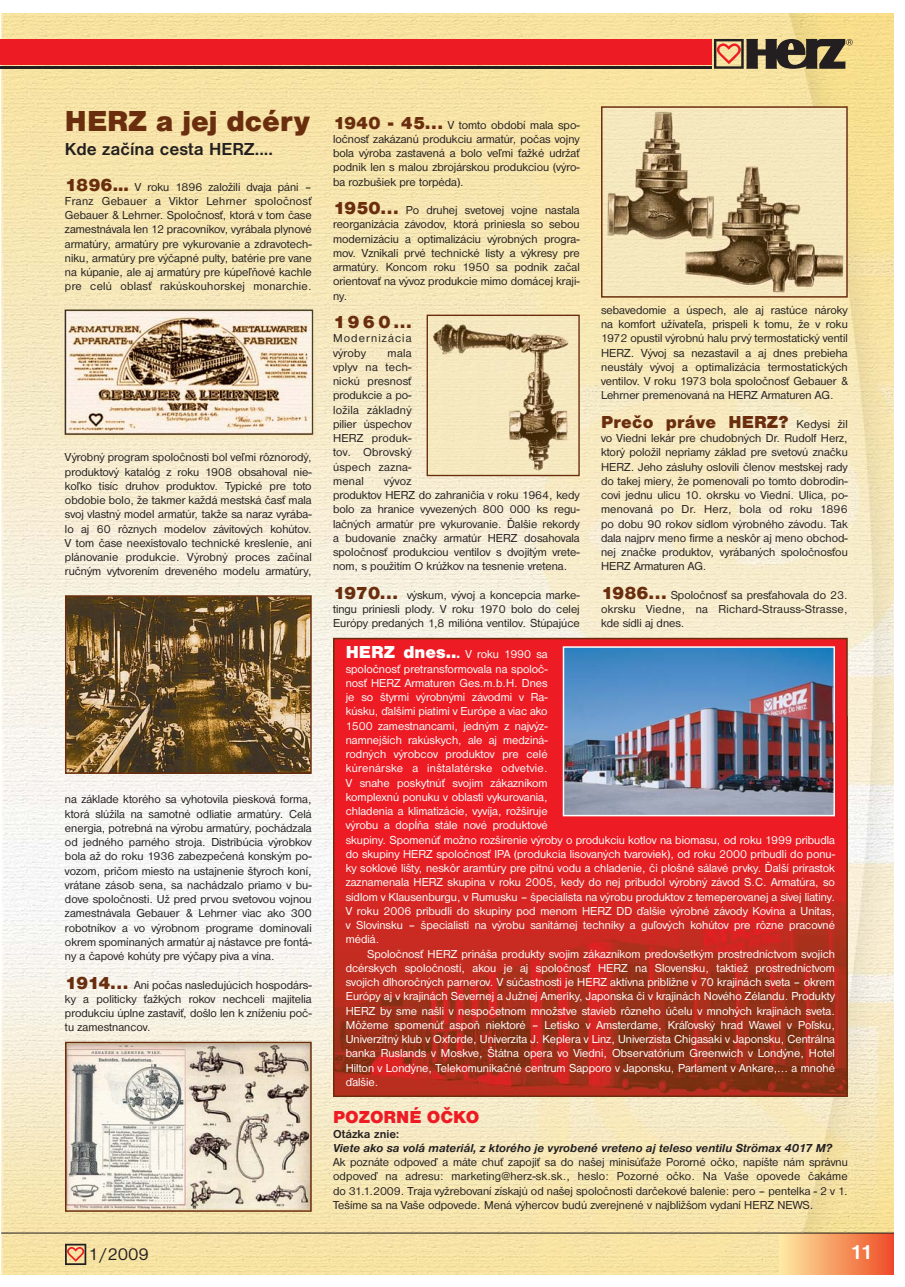
<style>
.page{position:relative;width:905px;height:1287px;background:#fff}
.page>*{position:absolute;margin:0;border:0;box-sizing:border-box;transform-origin:0 0}
.t1{font:900 30px "Nimbus Sans DCE";color:#6a2e0e}
.t2{font:700 21px "Nimbus Sans D";color:#fff}
.t3{font:900 18px "Nimbus Sans DCE";letter-spacing:.01em;color:#6a2e0e}
.t4{font:700 18px "Nimbus Sans DCE";color:#231f20}
.t5{font:900 18px "Nimbus Sans DCE";color:#ed1c24}
.t6{font:18px "Nimbus Sans DCE";color:#231f20}
.t7{font:12px/14.2px "Nimbus Sans DCE";color:#231f20;text-align:justify}
.t8{font:12px/14.2px "Nimbus Sans DCE";color:#fff}
.t9{font:italic 700 12px "Nimbus Sans DCE";color:#231f20}
.t10{font:12px/14.2px "Nimbus Sans DCE";letter-spacing:.095em;color:#231f20}
.t11{font:700 12px "Nimbus Sans DCE";color:#231f20}
.s1{font-weight:900;font-size:18px;color:#6a2e0e}
.s2{font-weight:400;font-size:12px;color:#231f20}
.s3{font-weight:900;font-size:18px}
.s4{font-weight:900}
</style>
<div class="page">
<img style="left:1px;top:13px;width:893px;height:1262px">
<svg style="left:779px;top:1234px;width:115px;height:41px;background:#f69a63"></svg>
<hr style="left:1px;top:1233px;width:903px;height:1px;background:#231f20">
<svg style="left:65px;top:1244px;width:21px;height:21px"></svg>
<hr style="left:0;top:66px;width:711px;height:3px;background:#231f20">
<div style="left:0;top:39px;width:711px;height:26px;background:#ed1c24"></div>
<svg style="left:714px;top:39px;width:138px;height:30px;background:#76654c"></svg>
<img style="left:61px;top:306px;width:255px;height:132px">
<img style="left:68px;top:598px;width:241px;height:173px">
<div style="left:65px;top:595px;width:247px;height:179px;border:2px solid #6a2e0e"></div>
<img style="left:68px;top:1045px;width:241px;height:164px">
<div style="left:65px;top:1042px;width:247px;height:170px;border:2px solid #6a2e0e"></div>
<img style="left:428px;top:317px;width:149px;height:157px">
<div style="left:426px;top:315px;width:153px;height:161px;border:1px solid #6a2e0e"></div>
<img style="left:604px;top:109px;width:240px;height:186px">
<div style="left:601px;top:106px;width:246px;height:192px;border:2px solid #6a2e0e"></div>
<div style="left:334px;top:639px;width:513px;height:457px;background:#ed1c24"></div>
<img style="left:336px;top:816px;width:508px;height:278px">
<div style="left:333px;top:638px;width:514px;height:459px;border:2px solid #6a2e0e"></div>
<img style="left:565px;top:649px;width:267px;height:164px">
<div style="left:562px;top:646px;width:273px;height:170px;border:2px solid #fff"></div>
<div style="left:894px;top:0;width:10px;height:1287px;background:#fff"></div>
<h1 class="t1" style="left:65px;top:109px;width:246px">HERZ a jej dcéry</h1>
<h3 class="t4" style="left:65px;top:141px;width:209px">Kde začína cesta HERZ....</h3>
<p class="t7" style="left:65px;top:180px;width:248px"><span class="s1">1896...</span> V roku 1896 založili dvaja páni – Franz Gebauer a Viktor Lehrner spoločnosť Gebauer &amp; Lehrner. Spoločnosť, ktorá v tom čase zamestnávala len 12 pracovníkov, vyrábala plynové armatúry, armatúry pre vykurovanie a zdravotech&shy;niku, armatúry pre výčapné pulty, batérie pre vane na kúpanie, ale aj armatúry pre kúpeľňové kachle pre celú oblasť rakúskouhorskej monarchie.</p>
<p class="t7" style="left:65px;top:451px;width:248px">Výrobný program spoločnosti bol veľmi rôznorodý, produktový katalóg z roku 1908 obsahoval nie&shy;koľko tisíc druhov produktov. Typické pre toto obdobie bolo, že takmer každá mestská časť mala svoj vlastný model armatúr, takže sa naraz vyrába&shy;lo aj 60 rôznych modelov závitových kohútov.<br>V tom čase neexistovalo technické kreslenie, ani plánovanie produkcie. Výrobný proces začínal ručným vytvorením dreveného modelu armatúry,</p>
<p class="t7" style="left:65px;top:793px;width:248px">na základe ktorého sa vyhotovila piesková forma, ktorá slúžila na samotné odliatie armatúry. Celá energia, potrebná na výrobu armatúry, pochádzala od jedného parného stroja. Distribúcia výrobkov bola až do roku 1936 zabezpečená konským po&shy;vozom, pričom miesto na ustajnenie štyroch koní, vrátane zásob sena, sa nachádzalo priamo v bu&shy;dove spoločnosti. Už pred prvou svetovou vojnou zamestnávala Gebauer &amp; Lehrner viac ako 300 robotníkov a vo výrobnom programe dominovali okrem spomínaných armatúr aj nástavce pre fontá&shy;ny a čapové kohúty pre výčapy piva a vína.</p>
<p class="t7" style="left:65px;top:978px;width:248px"><span class="s1">1914…</span> Ani počas nasledujúcich hospodárs&shy;ky a politicky ťažkých rokov nechceli majitelia produkciu úplne zastaviť, došlo len k zníženiu poč&shy;tu zamestnancov.</p>
<p class="t7" style="left:333px;top:118px;width:248px"><span class="s1">1940 - 45…</span> V tomto období mala spo&shy;ločnosť zakázanú produkciu armatúr, počas vojny bola výroba zastavená a bolo veľmi ťažké udržať podnik len s malou zbrojárskou produkciou (výro&shy;ba rozbušiek pre torpéda).</p>
<p class="t7" style="left:333px;top:204px;width:248px"><span class="s1">1950…</span> Po druhej svetovej vojne nastala reorganizácia závodov, ktorá priniesla so sebou modernizáciu a optimalizáciu výrobných progra&shy;mov. Vznikali prvé technické listy a výkresy pre armatúry. Koncom roku 1950 sa podnik začal orientovať na vývoz produkcie mimo domácej kraji&shy;ny.</p>
<h3 class="t3" style="left:333px;top:315px;width:80px">1960…</h3>
<p class="t10" style="left:333px;top:332px;width:80px">Modernizácia výroby</p>
<p class="t7" style="left:333px;top:346px;width:80px;text-indent:55px">mala vplyv na tech&shy;nickú presnosť produkcie a po&shy;ložila základný pilier úspechov HERZ produk&shy;tov. Obrovský úspech zazna&shy;menal</p>
<p class="t7" style="left:333px;top:475px;width:248px;text-align:left;text-indent:51px">vývoz<br>produktov HERZ do zahraničia v roku 1964, kedy bolo za hranice vyvezených 800 000 ks regu&shy;lačných armatúr pre vykurovanie. Ďalšie rekordy a budovanie značky armatúr HERZ dosahovala spoločnosť produkciou ventilov s dvojitým vrete&shy;nom, s použitím O krúžkov na tesnenie vretena.</p>
<p class="t7" style="left:333px;top:589px;width:248px"><span class="s1">1970…</span> výskum, vývoj a koncepcia marke&shy;tingu priniesli plody. V roku 1970 bolo do celej Európy predaných 1,8 milióna ventilov. Stúpajúce</p>
<p class="t7" style="left:601px;top:304px;width:248px">sebavedomie a úspech, ale aj rastúce nároky na komfort užívateľa, prispeli k tomu, že v roku 1972 opustil výrobnú halu prvý termostatický ventil HERZ. Vývoj sa nezastavil a aj dnes prebieha neustály vývoj a optimalizácia termostatických ventilov. V roku 1973 bola spoločnosť Gebauer &amp; Lehrner premenovaná na HERZ Armaturen AG.</p>
<h3 class="t3" style="left:601px;top:415px;width:248px">Prečo práve HERZ? <span class="s2">Kedysi žil</span></h3>
<p class="t7" style="left:601px;top:432px;width:248px">vo Viedni lekár pre chudobných Dr. Rudolf Herz, ktorý položil nepriamy základ pre svetovú značku HERZ. Jeho zásluhy oslovili členov mestskej rady do takej miery, že pomenovali po tomto dobrodin&shy;covi jednu ulicu 10. okrsku vo Viedni. Ulica, po&shy;menovaná po Dr. Herz, bola od roku 1896 po dobu 90 rokov sídlom výrobného závodu. Tak dala najprv meno firme a neskôr aj meno obchod&shy;nej značke produktov, vyrábaných spoločnosťou HERZ Armaturen AG.</p>
<p class="t7" style="left:601px;top:589px;width:248px"><span class="s1">1986…</span> Spoločnosť sa presťahovala do 23. okrsku Viedne, na Richard-Strauss-Strasse, kde sídli aj dnes.</p>
<p class="t8" style="left:346px;top:648px;width:491px"><span class="s3">HERZ dnes..</span><span class="s4">.</span> V roku 1990 sa<br>spoločnosť pretransformovala na spoloč-<br>nosť HERZ Armaturen Ges.m.b.H. Dnes<br>je so štyrmi výrobnými závodmi v Ra-<br>kúsku, ďalšími piatimi v Európe a viac ako<br>1500 zamestnancami, jedným z najvýz-<br>namnejších rakúskych, ale aj medziná-<br>rodných výrobcov produktov pre celé<br>kúrenárske a inštalatérske odvetvie.<br>V snahe poskytnúť svojim zákazníkom<br>komplexnú ponuku v oblasti vykurovania,<br>chladenia a klimatizácie, vyvíja, rožširuje<br>výrobu a dopĺňa stále nové produktové<br>skupiny. Spomenúť možno rozšírenie výroby o produkciu kotlov na biomasu, od roku 1999 pribudla do skupiny HERZ spoločnosť IPA (produkcia lisovaných tvaroviek), od roku 2000 pribudli do ponu&shy;ky soklové lišty, neskôr aramtúry pre pitnú vodu a chladenie, či plošné sálavé prvky. Ďalší prírastok zaznamenala HERZ skupina v roku 2005, kedy do nej pribudol výrobný závod S.C. Armatúra, so sídlom v Klausenburgu, v Rumusku – špecialista na výrobu produktov z temeperovanej a sivej liatiny.<br>V roku 2006 pribudli do skupiny pod menom HERZ DD ďalšie výrobné závody Kovina a Unitas, v Slovinsku – špecialisti na výrobu sanitárnej techniky a guľových kohútov pre rôzne pracovné médiá.</p>
<p class="t8" style="left:346px;top:947px;width:491px;text-align:justify;text-indent:21px">Spoločnosť HERZ prináša produkty svojim zákazníkom predovšetkým prostredníctvom svojich dcérskych spoločností, akou je aj spoločnosť HERZ na Slovensku, taktiež prostredníctvom svojich dlhoročných parnerov. V súčastnosti je HERZ aktívna približne v 70 krajinách sveta – okrem Európy aj v krajinách Severnej a Južnej Ameriky, Japonska či v krajinách Nového Zélandu. Produkty HERZ by sme našli v nespočetnom množstve stavieb rôzneho účelu v mnohých krajinách sveta.<br>Môžeme spomenúť aspoň niektoré – Letisko v Amsterdame, Kráľovský hrad Wawel v Poľsku, Univerzitný klub v Oxforde, Univerzita J. Keplera v Linz, Univerzista Chigasaki v Japonsku, Centrálna banka Ruslands v Moskve, Štátna opera vo Viedni, Observatórium Greenwich v Londýne, Hotel Hilton v Londýne, Telekomunikačné centrum Sapporo v Japonsku, Parlament v Ankare,... a mnohé ďalšie.</p>
<h3 class="t5" style="left:333px;top:1110px;width:148px">POZORNÉ OČKO</h3>
<p class="t11" style="left:333px;top:1129px;width:68px">Otázka znie:</p>
<p class="t9" style="left:333px;top:1143px;width:500px">Viete ako sa volá materiál, z ktorého je vyrobené vreteno aj teleso ventilu Strömax 4017 M?</p>
<p class="t7" style="left:333px;top:1156px;width:516px">Ak poznáte odpoveď a máte chuť zapojiť sa do našej minisúťaže Pororné očko, napíšte nám správnu odpoveď na adresu: marketing@herz-sk.sk., heslo: Pozorné očko. Na Vaše opovede čakáme do 31.1.2009. Traja vyžrebovaní získajú od našej spoločnosti darčekové balenie: pero – pentelka - 2 v 1.<br>Tešíme sa na Vaše odpovede. Mená výhercov budú zverejnené v najbližšom vydaní HERZ NEWS.</p>
<h3 class="t6" style="left:88px;top:1247px;width:62px">1/2009</h3>
<h2 class="t2" style="left:849px;top:1243px;width:25px">11</h2>
</div>
